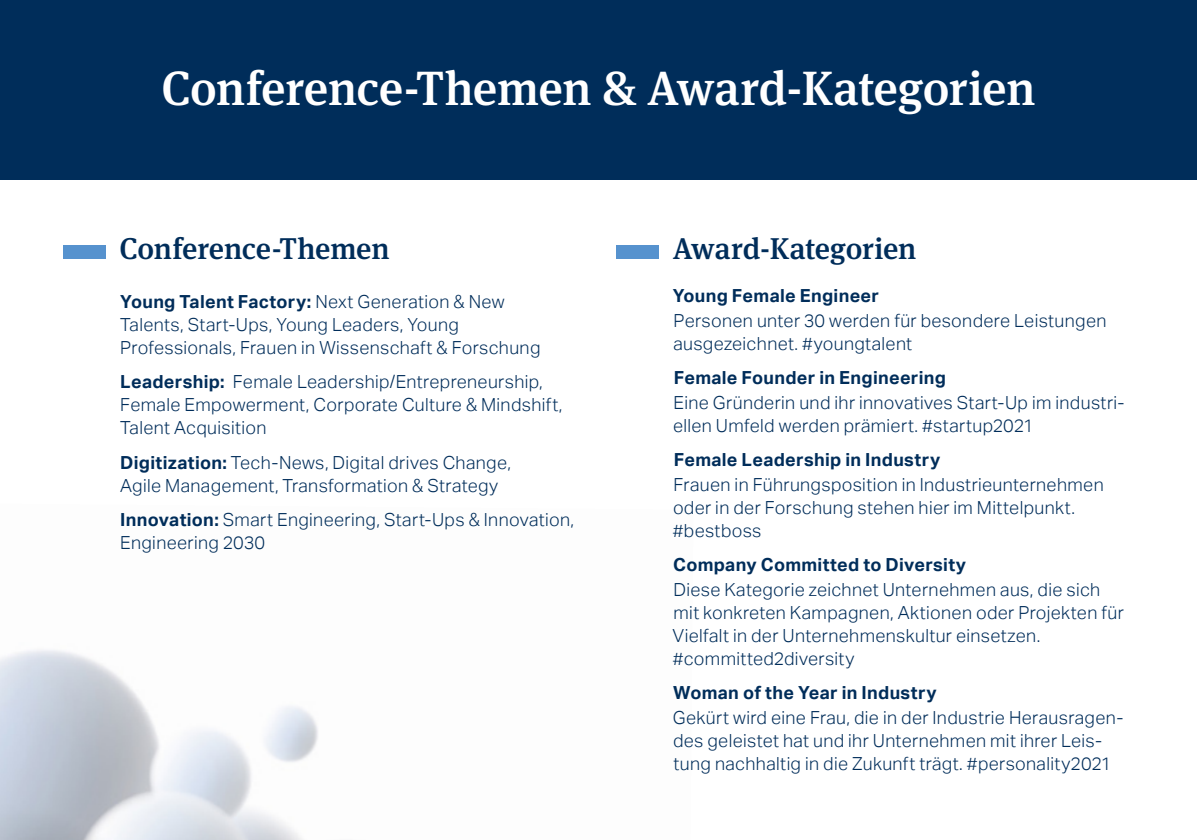
<style>
.page{position:relative;width:1197px;height:840px;background:#fff}
.page>*{position:absolute;margin:0;border:0;box-sizing:border-box;transform-origin:0 0}
.t1{font:500 48px "Meta Serif OT";letter-spacing:-.01em;color:#fff}
.t2{font:500 30px "Meta Serif OT";letter-spacing:-.005em;color:#002d5a}
.t3{font:300 18px/23px "Aktiv Grotesk";letter-spacing:.02em;color:#002d5a}
.t4{font:700 18px "Aktiv Grotesk";letter-spacing:.015em;color:#002d5a}
.s1{font-weight:700}
</style>
<div class="page">
<img style="left:0;top:650px;width:318px;height:189px">
<div style="left:616px;top:245px;width:43px;height:14px;background:#5692ce"></div>
<div style="left:63px;top:245px;width:43px;height:13px;background:#5692ce"></div>
<div style="left:0;top:0;width:1196px;height:179px;background:#002d5a"></div>
<h1 class="t1" style="left:161px;top:58px;width:875px">Conference-Themen &amp; Award-Kategorien</h1>
<h2 class="t2" style="left:119px;top:229px;width:271px">Conference-Themen</h2>
<p class="t3" style="left:120px;top:290px;width:421px"><span class="s1">Young Talent Factory:</span> Next Generation &amp; New<br>Talents, Start-Ups, Young Leaders, Young<br>Professionals, Frauen in Wissenschaft &amp; Forschung</p>
<p class="t3" style="left:120px;top:370px;width:443px"><span class="s1">Leadership:</span> Female Leadership/Entrepreneurship,<br>Female Empowerment, Corporate Culture &amp; Mindshift,<br>Talent Acquisition</p>
<p class="t3" style="left:120px;top:450px;width:392px"><span class="s1">Digitization:</span> Tech-News, Digital drives Change,<br>Agile Management, Transformation &amp; Strategy</p>
<p class="t3" style="left:120px;top:508px;width:455px"><span class="s1">Innovation:</span> Smart Engineering, Start-Ups &amp; Innovation,<br>Engineering 2030</p>
<h2 class="t2" style="left:672px;top:230px;width:245px">Award-Kategorien</h2>
<p class="t4" style="left:672px;top:285px;width:208px">Young Female Engineer</p>
<p class="t3" style="left:673px;top:309px;width:434px">Personen unter 30 werden für besondere Leistungen ausgezeichnet. #youngtalent</p>
<p class="t4" style="left:673px;top:367px;width:274px">Female Founder in Engineering</p>
<p class="t3" style="left:673px;top:391px;width:453px">Eine Gründerin und ihr innovatives Start-Up im industri&shy;ellen Umfeld werden prämiert. #startup2021</p>
<p class="t4" style="left:673px;top:449px;width:268px">Female Leadership in Industry</p>
<p class="t3" style="left:672px;top:473px;width:432px">Frauen in Führungsposition in Industrieunternehmen oder in der Forschung stehen hier im Mittelpunkt. #bestboss</p>
<p class="t4" style="left:673px;top:554px;width:294px">Company Committed to Diversity</p>
<p class="t3" style="left:672px;top:578px;width:452px">Diese Kategorie zeichnet Unternehmen aus, die sich mit konkreten Kampagnen, Aktionen oder Projekten für Vielfalt in der Unternehmenskultur einsetzen. #committed2diversity</p>
<p class="t4" style="left:673px;top:682px;width:265px">Woman of the Year in Industry</p>
<p class="t3" style="left:673px;top:706px;width:452px">Gekürt wird eine Frau, die in der Industrie Herausragen&shy;des geleistet hat und ihr Unternehmen mit ihrer Leis&shy;tung nachhaltig in die Zukunft trägt. #personality2021</p>
</div>
